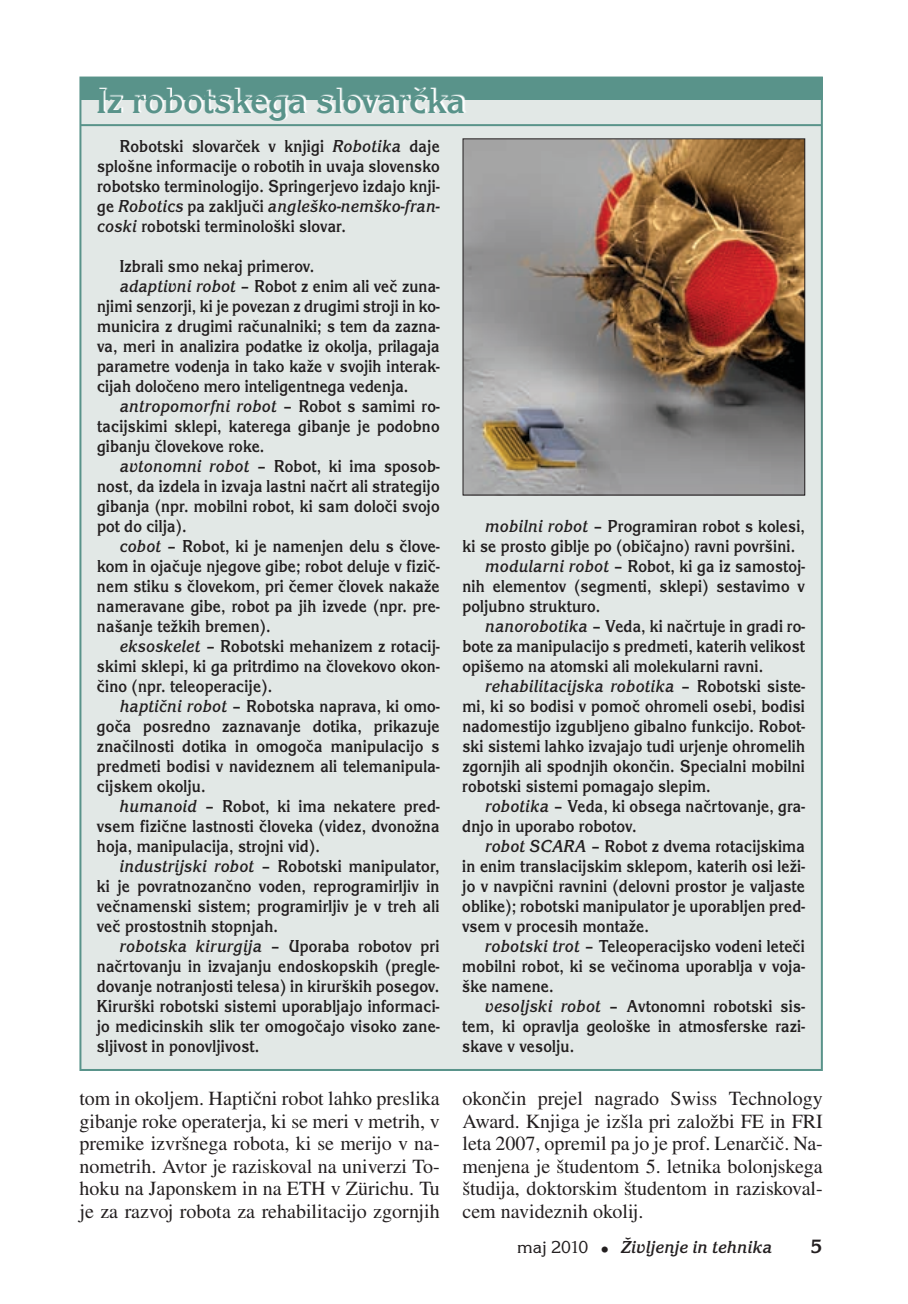
<style>
.page{position:relative;width:908px;height:1304px;background:#fff}
.page>*{position:absolute;margin:0;border:0;box-sizing:border-box;transform-origin:0 0}
.t1{font:700 36px "Korinna Itc TCE";color:#59938a}
.t2{font:20px/22.6px "Nimbus Rom No 9 LCE";color:#231f20;text-align:justify}
.t3{font:700 20px "Korinna Itc TCE";color:#231f20}
.t4{font:700 18px/20px "Korinna Itc TCE";letter-spacing:.01em;color:#231f20;text-align:justify;scale:.9 1}
.t5{font:italic 700 18px "Korinna Itc TCE";letter-spacing:.01em;color:#231f20;scale:.9 1}
.t6{font:italic 700 18px "Korinna Itc TCE";letter-spacing:.01em;color:#231f20;scale:.95 1}
.s1{font-style:italic}
.s2{font-style:normal}
.s3{font-weight:400;font-style:normal}
.s4{font-weight:400;font-style:normal;font-size:22px}
</style>
<div class="page">
<div style="left:79px;top:77px;width:743px;height:994px;background:#e2e8e6;border:2px solid #59938a"></div>
<hr style="left:80px;top:124px;width:741px;height:2px;background:#59938a">
<div style="left:80px;top:78px;width:742px;height:22px;background:#59938a"></div>
<svg style="left:99px;top:87px;width:717px;height:40px"></svg>
<img style="left:464px;top:140px;width:338px;height:354px">
<h1 class="t1" style="left:96px;top:81px;width:370px">Iz robotskega slovarčka</h1>
<p class="t4" style="left:97px;top:137px;width:382px;text-indent:23px">Robotski slovarček v knjigi <span class="s1">Robotika</span> daje splošne informacije o robotih in uvaja slovensko robotsko terminologijo. Springerjevo izdajo knji&shy;ge <span class="s1">Robotics</span> pa zaključi <span class="s1">angleško-nemško-fran&shy;coski</span> robotski terminološki slovar.</p>
<p class="t4" style="left:120px;top:257px;width:218px">Izbrali smo nekaj primerov.</p>
<p class="t4" style="left:120px;top:277px;width:357px"><span class="s1">adaptivni robot</span> – Robot z enim ali več zuna-</p>
<p class="t4" style="left:97px;top:297px;width:382px">njimi senzorji, ki je povezan z drugimi stroji in ko-</p>
<p class="t4" style="left:97px;top:317px;width:382px">municira z drugimi računalniki; s tem da zazna-</p>
<p class="t4" style="left:97px;top:337px;width:382px">va, meri in analizira podatke iz okolja, prilagaja</p>
<p class="t4" style="left:97px;top:357px;width:382px">parametre vodenja in tako kaže v svojih interak-</p>
<p class="t4" style="left:97px;top:377px;width:347px">cijah določeno mero inteligentnega vedenja.</p>
<p class="t5" style="left:120px;top:396px;width:357px">antropomorfni robot <span class="s2">– Robot s samimi ro-</span></p>
<p class="t4" style="left:97px;top:417px;width:382px">tacijskimi sklepi, katerega gibanje je podobno</p>
<p class="t4" style="left:97px;top:437px;width:187px">gibanju človekove roke.</p>
<p class="t4" style="left:120px;top:457px;width:357px"><span class="s1">avtonomni robot</span> – Robot, ki ima sposob-</p>
<p class="t4" style="left:97px;top:477px;width:382px">nost, da izdela in izvaja lastni načrt ali strategijo</p>
<p class="t4" style="left:97px;top:497px;width:382px">gibanja (npr. mobilni robot, ki sam določi svojo</p>
<p class="t4" style="left:97px;top:517px;width:101px">pot do cilja).</p>
<p class="t4" style="left:120px;top:537px;width:357px"><span class="s1">cobot</span> – Robot, ki je namenjen delu s člove-</p>
<p class="t4" style="left:97px;top:557px;width:382px">kom in ojačuje njegove gibe; robot deluje v fizič-</p>
<p class="t4" style="left:97px;top:577px;width:382px">nem stiku s človekom, pri čemer človek nakaže</p>
<p class="t4" style="left:97px;top:597px;width:382px">nameravane gibe, robot pa jih izvede (npr. pre-</p>
<p class="t4" style="left:97px;top:617px;width:194px">našanje težkih bremen).</p>
<p class="t4" style="left:120px;top:637px;width:357px"><span class="s1">eksoskelet</span> – Robotski mehanizem z rotacij-</p>
<p class="t4" style="left:97px;top:657px;width:382px">skimi sklepi, ki ga pritrdimo na človekovo okon-</p>
<p class="t4" style="left:97px;top:677px;width:196px">čino (npr. teleoperacije).</p>
<p class="t4" style="left:120px;top:697px;width:357px"><span class="s1">haptični robot</span> – Robotska naprava, ki omo-</p>
<p class="t4" style="left:97px;top:717px;width:382px">goča posredno zaznavanje dotika, prikazuje</p>
<p class="t4" style="left:97px;top:737px;width:382px">značilnosti dotika in omogoča manipulacijo s</p>
<p class="t4" style="left:97px;top:757px;width:382px">predmeti bodisi v navideznem ali telemanipula-</p>
<p class="t4" style="left:97px;top:777px;width:122px">cijskem okolju.</p>
<p class="t4" style="left:120px;top:797px;width:357px"><span class="s1">humanoid</span> – Robot, ki ima nekatere pred-</p>
<p class="t4" style="left:97px;top:817px;width:382px">vsem fizične lastnosti človeka (videz, dvonožna</p>
<p class="t4" style="left:97px;top:837px;width:249px">hoja, manipulacija, strojni vid).</p>
<p class="t4" style="left:120px;top:857px;width:357px"><span class="s1">industrijski robot</span> – Robotski manipulator,</p>
<p class="t4" style="left:97px;top:877px;width:382px">ki je povratnozančno voden, reprogramirljiv in</p>
<p class="t4" style="left:97px;top:897px;width:382px">večnamenski sistem; programirljiv je v treh ali</p>
<p class="t4" style="left:97px;top:917px;width:203px">več prostostnih stopnjah.</p>
<p class="t4" style="left:119px;top:937px;width:357px"><span class="s1">robotska kirurgija</span> – Uporaba robotov pri</p>
<p class="t4" style="left:97px;top:957px;width:382px">načrtovanju in izvajanju endoskopskih (pregle-</p>
<p class="t4" style="left:97px;top:977px;width:382px">dovanje notranjosti telesa) in kirurških posegov.</p>
<p class="t4" style="left:97px;top:997px;width:382px">Kirurški robotski sistemi uporabljajo informaci-</p>
<p class="t4" style="left:97px;top:1017px;width:382px">jo medicinskih slik ter omogočajo visoko zane-</p>
<p class="t4" style="left:97px;top:1037px;width:182px">sljivost in ponovljivost.</p>
<p class="t4" style="left:485px;top:517px;width:357px"><span class="s1">mobilni robot</span> – Programiran robot s kolesi,</p>
<p class="t4" style="left:462px;top:537px;width:371px">ki se prosto giblje po (običajno) ravni površini.</p>
<p class="t4" style="left:485px;top:557px;width:357px"><span class="s1">modularni robot</span> – Robot, ki ga iz samostoj-</p>
<p class="t4" style="left:462px;top:577px;width:382px">nih elementov (segmenti, sklepi) sestavimo v</p>
<p class="t4" style="left:462px;top:597px;width:155px">poljubno strukturo.</p>
<p class="t4" style="left:485px;top:617px;width:357px"><span class="s1">nanorobotika</span> – Veda, ki načrtuje in gradi ro-</p>
<p class="t4" style="left:462px;top:637px;width:382px">bote za manipulacijo s predmeti, katerih velikost</p>
<p class="t4" style="left:462px;top:657px;width:336px">opišemo na atomski ali molekularni ravni.</p>
<p class="t5" style="left:485px;top:676px;width:357px">rehabilitacijska robotika <span class="s2">– Robotski siste-</span></p>
<p class="t4" style="left:462px;top:697px;width:382px">mi, ki so bodisi v pomoč ohromeli osebi, bodisi</p>
<p class="t4" style="left:462px;top:717px;width:382px">nadomestijo izgubljeno gibalno funkcijo. Robot-</p>
<p class="t4" style="left:462px;top:737px;width:382px">ski sistemi lahko izvajajo tudi urjenje ohromelih</p>
<p class="t4" style="left:462px;top:757px;width:382px">zgornjih ali spodnjih okončin. Specialni mobilni</p>
<p class="t4" style="left:462px;top:777px;width:277px">robotski sistemi pomagajo slepim.</p>
<p class="t4" style="left:485px;top:797px;width:357px"><span class="s1">robotika</span> – Veda, ki obsega načrtovanje, gra-</p>
<p class="t4" style="left:462px;top:817px;width:195px">dnjo in uporabo robotov.</p>
<p class="t4" style="left:485px;top:837px;width:357px"><span class="s1">robot SCARA</span> – Robot z dvema rotacijskima</p>
<p class="t4" style="left:462px;top:857px;width:382px">in enim translacijskim sklepom, katerih osi leži-</p>
<p class="t4" style="left:462px;top:877px;width:382px">jo v navpični ravnini (delovni prostor je valjaste</p>
<p class="t4" style="left:462px;top:897px;width:382px">oblike); robotski manipulator je uporabljen pred-</p>
<p class="t4" style="left:462px;top:917px;width:209px">vsem v procesih montaže.</p>
<p class="t4" style="left:484px;top:937px;width:357px"><span class="s1">robotski trot</span> – Teleoperacijsko vodeni leteči</p>
<p class="t4" style="left:462px;top:957px;width:382px">mobilni robot, ki se večinoma uporablja v voja-</p>
<p class="t4" style="left:462px;top:977px;width:103px">ške namene.</p>
<p class="t4" style="left:484px;top:997px;width:357px"><span class="s1">vesoljski robot</span> – Avtonomni robotski sis-</p>
<p class="t4" style="left:462px;top:1017px;width:382px">tem, ki opravlja geološke in atmosferske razi-</p>
<p class="t4" style="left:462px;top:1037px;width:126px">skave v vesolju.</p>
<p class="t2" style="left:79px;top:1087px;width:362px">tom in okoljem. Haptični robot lahko preslika gibanje roke operaterja, ki se meri v metrih, v premike izvršnega robota, ki se merijo v na&shy;nometrih. Avtor je raziskoval na univerzi To&shy;hoku na Japonskem in na ETH v Zürichu. Tu je za razvoj robota za rehabilitacijo zgornjih</p>
<p class="t2" style="left:462px;top:1087px;width:362px">okončin prejel nagrado Swiss Technology Award. Knjiga je izšla pri založbi FE in FRI leta 2007, opremil pa jo je prof. Lenarčič. Na&shy;menjena je študentom 5. letnika bolonjskega študija, doktorskim študentom in raziskoval&shy;cem navideznih okolij.</p>
<p class="t6" style="left:517px;top:1236px;width:270px"><span class="s3">maj 2010</span> <span class="s4">•</span> Življenje in tehnika</p>
<p class="t3" style="left:810px;top:1235px;width:13px">5</p>
</div>
